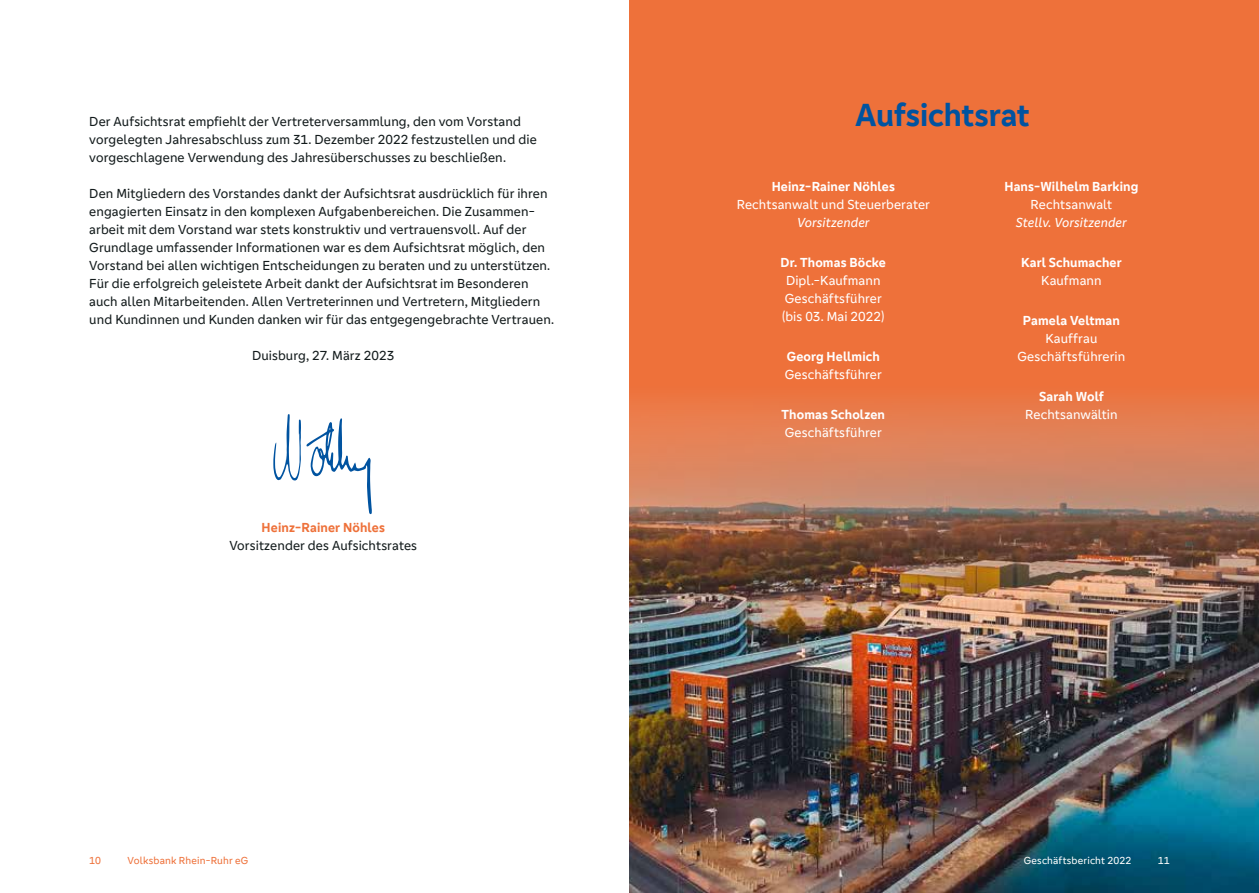
<style>
.page{position:relative;width:1259px;height:893px;background:#fff}
.page>*{position:absolute;margin:0;border:0;box-sizing:border-box;transform-origin:0 0}
.t1{font:700 33px "Genos GFG";letter-spacing:-.005em;color:#0053a0}
.t2{font:13.5px/18px "Genos GFG";letter-spacing:.005em;color:#131b1c}
.t3{font:13.5px/18px "Genos GFG";letter-spacing:.005em;color:#fff}
.t4{font:700 13.5px "Genos GFG";letter-spacing:.01em;color:#fff}
.t5{font:italic 13.5px "Genos GFG";letter-spacing:.005em;color:#fff}
.t6{font:700 13.5px "Genos GFG";letter-spacing:.01em;color:#ee713a}
.t7{font:10.5px "Genos GFG";letter-spacing:.015em;color:#ee713a}
.t8{font:10.5px "Genos GFG";letter-spacing:.015em;color:#fff}
</style>
<div class="page">
<svg style="left:273px;top:414px;width:99px;height:100px"></svg>
<div style="left:629px;top:0;width:630px;height:666px;background:#ee713a"></div>
<img style="left:629px;top:401px;width:630px;height:492px">
<p class="t2" style="left:89px;top:112px;width:449px">Der Aufsichtsrat empfiehlt der Vertreterversammlung, den vom Vorstand vorgelegten Jahresabschluss zum 31. Dezember 2022 festzustellen und die vorgeschlagene Verwendung des Jahresüberschusses zu beschließen.</p>
<p class="t2" style="left:89px;top:184px;width:466px">Den Mitgliedern des Vorstandes dankt der Aufsichtsrat ausdrücklich für ihren engagierten Einsatz in den komplexen Aufgabenbereichen. Die Zusammen&shy;arbeit mit dem Vorstand war stets konstruktiv und vertrauensvoll. Auf der Grundlage umfassender Informationen war es dem Aufsichtsrat möglich, den Vorstand bei allen wichtigen Entscheidungen zu beraten und zu unterstützen.<br>Für die erfolgreich geleistete Arbeit dankt der Aufsichtsrat im Besonderen auch allen Mitarbeitenden. Allen Vertreterinnen und Vertretern, Mitgliedern und Kundinnen und Kunden danken wir für das entgegengebrachte Vertrauen.</p>
<p class="t2" style="left:252px;top:346px;width:144px">Duisburg, 27. März 2023</p>
<p class="t6" style="left:262px;top:520px;width:125px">Heinz-Rainer Nöhles</p>
<p class="t2" style="left:229px;top:537px;width:189px">Vorsitzender des Aufsichtsrates</p>
<p class="t7" style="left:89px;top:854px;width:13px">10</p>
<p class="t7" style="left:128px;top:854px;width:122px">Volksbank Rhein-Ruhr eG</p>
<h1 class="t1" style="left:855px;top:96px;width:175px">Aufsichtsrat</h1>
<p class="t4" style="left:771px;top:178px;width:125px">Heinz-Rainer Nöhles</p>
<p class="t3" style="left:737px;top:195px;width:195px">Rechtsanwalt und Steuerberater</p>
<p class="t5" style="left:797px;top:214px;width:74px">Vorsitzender</p>
<p class="t4" style="left:780px;top:254px;width:107px">Dr. Thomas Böcke</p>
<p class="t3" style="left:782px;top:271px;width:104px">Dipl.-Kaufmann<br>Geschäftsführer (bis 03. Mai 2022)</p>
<p class="t4" style="left:787px;top:349px;width:95px">Georg Hellmich</p>
<p class="t3" style="left:785px;top:366px;width:98px">Geschäftsführer</p>
<p class="t4" style="left:781px;top:407px;width:105px">Thomas Scholzen</p>
<p class="t3" style="left:785px;top:424px;width:98px">Geschäftsführer</p>
<p class="t4" style="left:1004px;top:178px;width:135px">Hans-Wilhelm Barking</p>
<p class="t3" style="left:1030px;top:195px;width:83px">Rechtsanwalt</p>
<p class="t5" style="left:1016px;top:214px;width:112px">Stellv. Vorsitzender</p>
<p class="t4" style="left:1021px;top:254px;width:102px">Karl Schumacher</p>
<p class="t3" style="left:1041px;top:271px;width:62px">Kaufmann</p>
<p class="t4" style="left:1023px;top:313px;width:99px">Pamela Veltman</p>
<p class="t3" style="left:1017px;top:330px;width:109px;text-align:center">Kauffrau<br>Geschäftsführerin</p>
<p class="t4" style="left:1039px;top:389px;width:66px">Sarah Wolf</p>
<p class="t3" style="left:1025px;top:406px;width:94px">Rechtsanwältin</p>
<p class="t8" style="left:1024px;top:854px;width:109px">Geschäftsbericht 2022</p>
<p class="t8" style="left:1157px;top:854px;width:13px">11</p>
</div>
